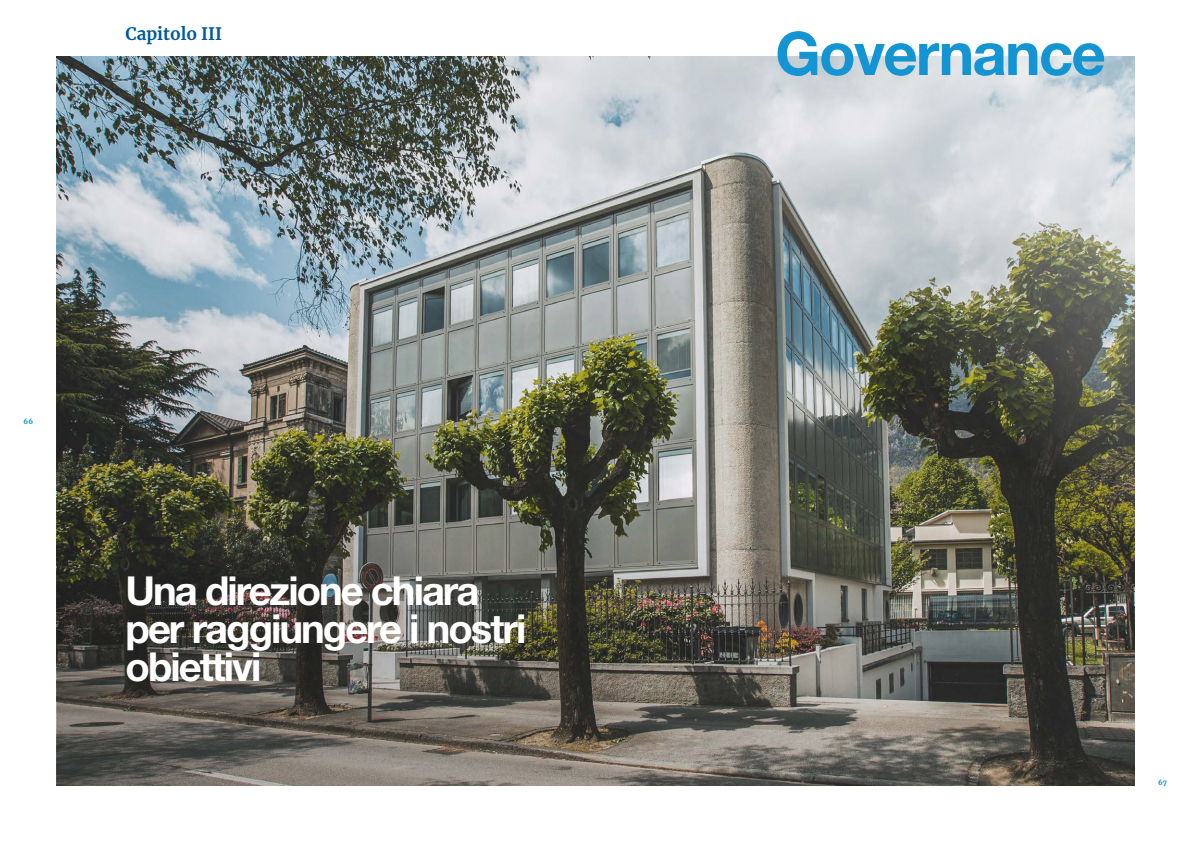
<style>
.page{position:relative;width:1191px;height:842px;background:#fff}
.page>*{position:absolute;margin:0;border:0;box-sizing:border-box;transform-origin:0 0}
.t1{font:700 60px "Helvetica Neue LT Std";letter-spacing:-.03em;color:#1395d3}
.Titolo{font:700 40px/38px "Helvetica Neue LT Std";letter-spacing:-.05em;color:#fff}
.Intro{font:700 17px "Merriweather";color:#00599b}
.t2{font:900 7px "Merriweather";color:#1395d3}
</style>
<div class="page">
<img style="left:57px;top:57px;width:1077px;height:728px">
<img style="left:509px;top:56px;width:92px;height:614px">
<img style="left:601px;top:56px;width:534px;height:642px">
<p class="Intro" style="left:126px;top:22px;width:98px">Capitolo III</p>
<p class="t2" style="left:24px;top:417px;width:11px">66</p>
<p class="Titolo" style="left:126px;top:571px;width:402px">Una direzione chiara per raggiungere i nostri obiettivi</p>
<p class="t1" style="left:775px;top:17px;width:332px">Governance</p>
<p class="t2" style="left:1158px;top:778px;width:10px">67</p>
</div>
